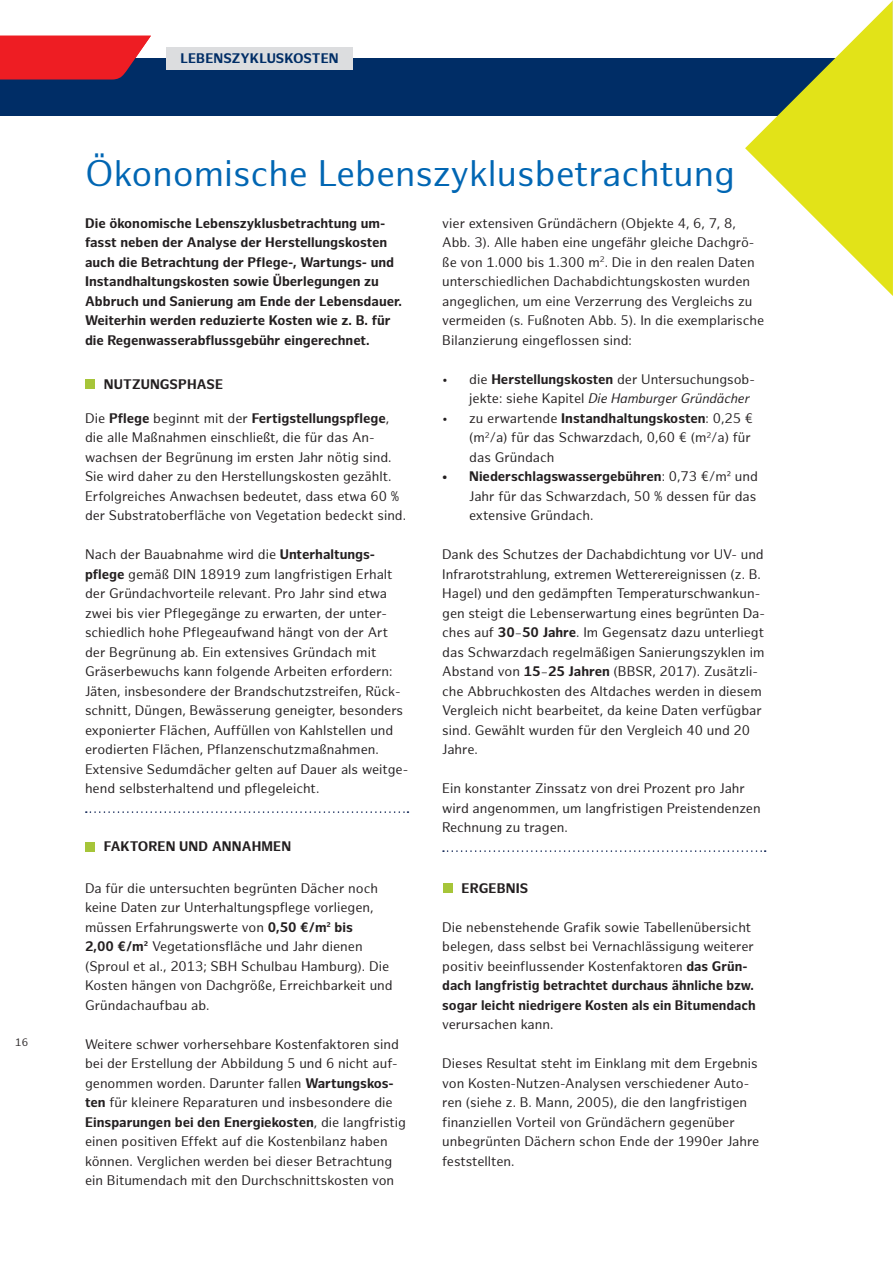
<style>
.page{position:relative;width:893px;height:1263px;background:#fff}
.page>*{position:absolute;margin:0;border:0;box-sizing:border-box;transform-origin:0 0}
.t1{font:36px "Hamburg Sans";color:#0166b3}
.t2{font:13.5px/19.5px "Hamburg Sans";color:#231f20}
.t3{font:700 13.5px/19.5px "Hamburg Sans";color:#231f20}
.t4{font:700 13.5px "Hamburg Sans";letter-spacing:.01em;color:#002d66}
.t5{font:10.5px "Hamburg Sans";color:#231f20}
.s1{font-weight:700}
.s2{font-style:italic}
.s3{font-size:12px}
</style>
<div class="page">
<div style="left:0;top:58px;width:893px;height:57px;background:#002d66"></div>
<div style="left:166px;top:47px;width:187px;height:23px;background:#dcdddf"></div>
<svg style="left:0;top:36px;width:151px;height:44px;background:#d9242e"></svg>
<svg style="left:745px;top:1px;width:148px;height:295px"></svg>
<hr style="left:892px;top:0;width:1px;height:275px;background:#dcdddf">
<svg style="left:86px;top:811px;width:322px;height:2px"></svg>
<svg style="left:443px;top:850px;width:323px;height:2px"></svg>
<div style="left:443px;top:883px;width:9px;height:10px;background:#a6c539"></div>
<div style="left:85px;top:379px;width:10px;height:10px;background:#a6c539"></div>
<div style="left:85px;top:842px;width:10px;height:9px;background:#a6c539"></div>
<p class="t5" style="left:15px;top:1036px;width:14px">16</p>
<p class="t4" style="left:180px;top:51px;width:160px">Lebenszykluskosten</p>
<h1 class="t1" style="left:85px;top:153px;width:651px">Ökonomische Lebenszyklusbetrachtung</h1>
<p class="t3" style="left:85px;top:214px;width:318px">Die ökonomische Lebenszyklusbetrachtung um&shy;fasst neben der Analyse der Herstellungskosten auch die Betrachtung der Pflege-, Wartungs- und Instandhaltungskosten sowie Überlegungen zu Abbruch und Sanierung am Ende der Lebensdauer.<br>Weiterhin werden reduzierte Kosten wie z. B. für die Regenwasserabflussgebühr eingerechnet.</p>
<p class="t3" style="left:104px;top:375px;width:121px">Nutzungsphase</p>
<p class="t2" style="left:85px;top:409px;width:322px">Die <span class="s1">Pflege</span> beginnt mit der <span class="s1">Fertigstellungspflege</span>, die alle Maßnahmen einschließt, die für das An&shy;wachsen der Begrünung im ersten Jahr nötig sind.<br>Sie wird daher zu den Herstellungskosten gezählt.<br>Erfolgreiches Anwachsen bedeutet, dass etwa 60 % der Substratoberfläche von Vegetation bedeckt sind.</p>
<p class="t2" style="left:85px;top:545px;width:325px">Nach der Bauabnahme wird die <span class="s1">Unterhaltungs&shy;pflege</span> gemäß DIN 18919 zum langfristigen Erhalt der Gründachvorteile relevant. Pro Jahr sind etwa zwei bis vier Pflegegänge zu erwarten, der unter&shy;schiedlich hohe Pflegeaufwand hängt von der Art der Begrünung ab. Ein extensives Gründach mit Gräserbewuchs kann folgende Arbeiten erfordern:<br>Jäten, insbesondere der Brandschutzstreifen, Rück&shy;schnitt, Düngen, Bewässerung geneigter, besonders exponierter Flächen, Auffüllen von Kahlstellen und erodierten Flächen, Pflanzenschutzmaßnahmen.<br>Extensive Sedumdächer gelten auf Dauer als weitge&shy;hend selbsterhaltend und pflegeleicht.</p>
<p class="t3" style="left:104px;top:837px;width:189px">Faktoren und Annahmen</p>
<p class="t2" style="left:85px;top:879px;width:309px">Da für die untersuchten begrünten Dächer noch keine Daten zur Unterhaltungspflege vorliegen, müssen Erfahrungswerte von <span class="s1">0,50 €/m² bis<br>2,00 €/m²</span> Vegetationsfläche und Jahr dienen (Sproul et al., 2013; SBH Schulbau Hamburg). Die Kosten hängen von Dachgröße, Erreichbarkeit und Gründachaufbau ab.</p>
<p class="t2" style="left:85px;top:1034px;width:322px">Weitere schwer vorhersehbare Kostenfaktoren sind bei der Erstellung der Abbildung 5 und 6 nicht auf&shy;genommen worden. Darunter fallen <span class="s1">Wartungskos&shy;ten</span> für kleinere Reparaturen und insbesondere die <span class="s1">Einsparungen bei den Energiekosten</span>, die langfristig einen positiven Effekt auf die Kostenbilanz haben können. Verglichen werden bei dieser Betrachtung ein Bitumendach mit den Durchschnittskosten von</p>
<p class="t2" style="left:442px;top:214px;width:324px">vier extensiven Gründächern (Objekte 4, 6, 7, 8, Abb. 3). Alle haben eine ungefähr gleiche Dachgrö&shy;ße von 1.000 bis 1.300 m<sup>2</sup>. Die in den realen Daten unterschiedlichen Dachabdichtungskosten wurden angeglichen, um eine Verzerrung des Vergleichs zu vermeiden (s. Fußnoten Abb. 5). In die exemplarische Bilanzierung eingeflossen sind:</p>
<p class="t2" style="left:469px;top:370px;width:287px;text-indent:-27px">• die <span class="s1">Herstellungskosten</span> der Untersuchungsob&shy;jekte: siehe Kapitel <span class="s2">Die Hamburger Gründächer</span></p>
<p class="t2" style="left:469px;top:409px;width:285px;text-indent:-27px">• zu erwartende <span class="s1">Instandhaltungskosten</span>: 0,25 € (m<sup>2</sup>/a) für das Schwarzdach, 0,60 € (m<sup>2</sup>/a) für das Gründach</p>
<p class="t2" style="left:469px;top:467px;width:290px;text-align:justify;text-indent:-27px"><span class="s1">• Niederschlagswassergebühren</span>: 0,73 €/m² und Jahr für das Schwarzdach, 50 % dessen für das extensive Gründach.</p>
<p class="t2" style="left:442px;top:545px;width:324px">Dank des Schutzes der Dachabdichtung vor UV- und Infrarotstrahlung, extremen Wetterereignissen (z. B.<br>Hagel) und den gedämpften Temperaturschwankun&shy;gen steigt die Lebenserwartung eines begrünten Da&shy;ches auf <span class="s1">30</span><span class="s3">–</span><span class="s1">50 Jahre</span>. Im Gegensatz dazu unterliegt das Schwarzdach regelmäßigen Sanierungszyklen im Abstand von <span class="s1">15</span><span class="s3">–</span><span class="s1">25 Jahren</span> (BBSR, 2017). Zusätzli&shy;che Abbruchkosten des Altdaches werden in diesem Vergleich nicht bearbeitet, da keine Daten verfügbar sind. Gewählt wurden für den Vergleich 40 und 20<br>Jahre.</p>
<p class="t2" style="left:442px;top:779px;width:320px">Ein konstanter Zinssatz von drei Prozent pro Jahr wird angenommen, um langfristigen Preistendenzen<br>Rechnung zu tragen.</p>
<p class="t3" style="left:462px;top:879px;width:68px">Ergebnis</p>
<p class="t2" style="left:442px;top:918px;width:315px">Die nebenstehende Grafik sowie Tabellenübersicht belegen, dass selbst bei Vernachlässigung weiterer positiv beeinflussender Kostenfaktoren <span class="s1">das Grün&shy;dach langfristig betrachtet durchaus ähnliche bzw. sogar leicht niedrigere Kosten als ein Bitumendach</span></p>
<p class="t2" style="left:442px;top:1015px;width:113px">verursachen kann.</p>
<p class="t2" style="left:442px;top:1054px;width:319px">Dieses Resultat steht im Einklang mit dem Ergebnis von Kosten-Nutzen-Analysen verschiedener Auto&shy;ren (siehe z. B. Mann, 2005), die den langfristigen finanziellen Vorteil von Gründächern gegenüber unbegrünten Dächern schon Ende der 1990er Jahre feststellten.</p>
</div>
